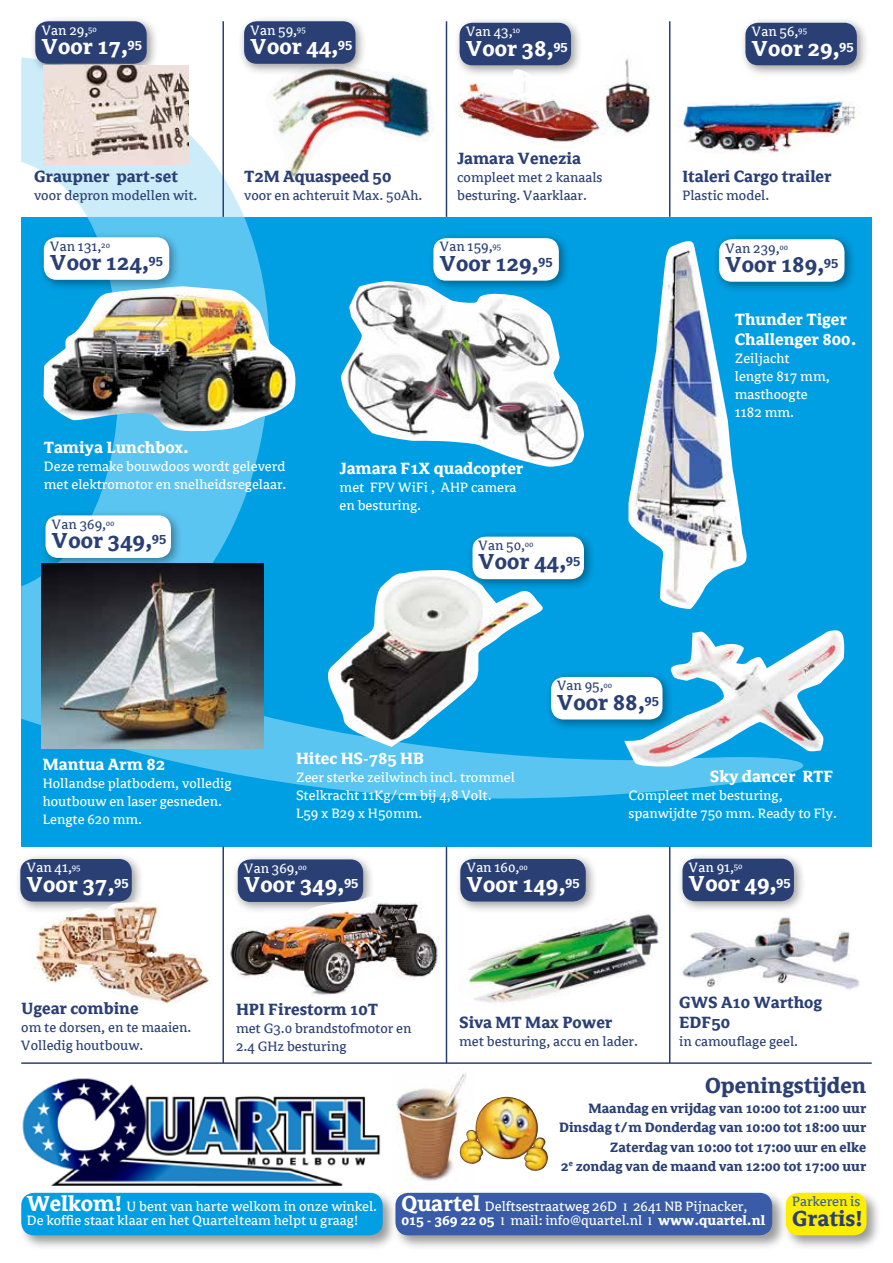
<style>
.page{position:relative;width:893px;height:1263px;background:#fff}
.page>*{position:absolute;margin:0;border:0;box-sizing:border-box;transform-origin:0 0}
.t1{font:700 24px "Avance";color:#2a4075}
.t2{font:700 24px "Avance";color:#fff}
.t3{font:700 18px/19.5px "Avance";color:#2a4075}
.t4{font:700 18px/19.5px "Avance";color:#fff}
.t5{font:15px/18px "Avance";color:#fff}
.t6{font:15px/18px "Avance";color:#2a4075}
.t7{font:700 15px/19.5px "Avance";color:#2a4075;text-align:right}
.t8{font:15px "Avance";color:#3a5ba7}
.s1{font-weight:700;font-size:24px}
.s2{font-size:12px}
.s3{font-weight:700}
</style>
<div class="page">
<hr style="left:21px;top:1062px;width:851px;height:2px;background:#2a4075">
<div style="left:392px;top:1190px;width:395px;height:60px;background:#000;opacity:.4"></div>
<div style="left:395px;top:1193px;width:377px;height:42px;background:#3a5ba7;border-radius:13px"></div>
<div style="left:783px;top:1190px;width:99px;height:60px;background:#000;opacity:.4"></div>
<div style="left:786px;top:1193px;width:80px;height:42px;background:#fe0;border-radius:13px"></div>
<div style="left:18px;top:1190px;width:380px;height:60px;background:#000;opacity:.4"></div>
<div style="left:21px;top:1193px;width:362px;height:42px;background:#009fe3;border-radius:13px"></div>
<svg style="left:21px;top:57px;width:223px;height:160px"></svg>
<div style="left:21px;top:217px;width:851px;height:629px;background:#009fe3"></div>
<svg style="left:21px;top:217px;width:782px;height:581px"></svg>
<hr style="left:222px;top:21px;width:2px;height:196px;background:#2a4075">
<hr style="left:446px;top:21px;width:1px;height:196px;background:#2a4075">
<hr style="left:669px;top:21px;width:1px;height:196px;background:#2a4075">
<hr style="left:222px;top:846px;width:2px;height:217px;background:#2a4075">
<hr style="left:446px;top:846px;width:1px;height:217px;background:#2a4075">
<hr style="left:669px;top:846px;width:1px;height:217px;background:#2a4075">
<img style="left:392px;top:1073px;width:74px;height:108px">
<img style="left:460px;top:1106px;width:88px;height:66px">
<img style="left:22px;top:1078px;width:359px;height:108px">
<img style="left:271px;top:72px;width:161px;height:107px">
<div style="left:238px;top:15px;width:130px;height:61px;background:#000;opacity:.4"></div>
<div style="left:244px;top:21px;width:111px;height:43px;background:#2a4075;border-radius:13px"></div>
<div style="left:427px;top:232px;width:144px;height:61px;background:#000;opacity:.4"></div>
<div style="left:433px;top:238px;width:126px;height:43px;background:#fff;border-radius:13px"></div>
<div style="left:232px;top:853px;width:143px;height:61px;background:#000;opacity:.4"></div>
<div style="left:238px;top:859px;width:125px;height:43px;background:#2a4075;border-radius:13px"></div>
<div style="left:29px;top:15px;width:130px;height:61px;background:#000;opacity:.4"></div>
<div style="left:35px;top:21px;width:112px;height:43px;background:#2a4075;border-radius:13px"></div>
<img style="left:44px;top:66px;width:145px;height:98px">
<div style="left:454px;top:17px;width:129px;height:60px;background:#000;opacity:.4"></div>
<div style="left:460px;top:23px;width:111px;height:42px;background:#2a4075;border-radius:13px"></div>
<img style="left:454px;top:51px;width:197px;height:92px">
<div style="left:739px;top:17px;width:130px;height:60px;background:#000;opacity:.4"></div>
<div style="left:745px;top:23px;width:112px;height:42px;background:#2a4075;border-radius:13px"></div>
<img style="left:673px;top:97px;width:187px;height:57px">
<img style="left:44px;top:286px;width:253px;height:147px">
<div style="left:38px;top:231px;width:143px;height:61px;background:#000;opacity:.4"></div>
<div style="left:44px;top:237px;width:125px;height:43px;background:#fff;border-radius:13px"></div>
<img style="left:340px;top:281px;width:244px;height:186px">
<img style="left:628px;top:241px;width:118px;height:369px">
<div style="left:713px;top:233px;width:144px;height:61px;background:#000;opacity:.4"></div>
<div style="left:719px;top:239px;width:125px;height:43px;background:#fff;border-radius:13px"></div>
<img style="left:624px;top:630px;width:221px;height:136px">
<div style="left:545px;top:671px;width:130px;height:60px;background:#000;opacity:.4"></div>
<div style="left:551px;top:677px;width:111px;height:42px;background:#fff;border-radius:13px"></div>
<img style="left:230px;top:895px;width:208px;height:100px">
<div style="left:40px;top:509px;width:143px;height:61px;background:#000;opacity:.4"></div>
<div style="left:46px;top:515px;width:125px;height:43px;background:#fff;border-radius:13px"></div>
<img style="left:328px;top:570px;width:217px;height:177px">
<div style="left:467px;top:531px;width:129px;height:60px;background:#000;opacity:.4"></div>
<div style="left:472px;top:537px;width:112px;height:42px;background:#fff;border-radius:13px"></div>
<div style="left:14px;top:853px;width:130px;height:60px;background:#000;opacity:.4"></div>
<div style="left:20px;top:859px;width:112px;height:42px;background:#2a4075;border-radius:13px"></div>
<img style="left:30px;top:902px;width:180px;height:102px">
<div style="left:676px;top:853px;width:130px;height:60px;background:#000;opacity:.4"></div>
<div style="left:682px;top:859px;width:112px;height:42px;background:#2a4075;border-radius:13px"></div>
<img style="left:42px;top:564px;width:221px;height:184px">
<div style="left:454px;top:853px;width:144px;height:60px;background:#000;opacity:.4"></div>
<div style="left:460px;top:859px;width:126px;height:42px;background:#2a4075;border-radius:13px"></div>
<img style="left:459px;top:911px;width:200px;height:92px">
<img style="left:681px;top:916px;width:179px;height:74px">
<p class="t5" style="left:42px;top:21px;width:57px">Van 29,<sup>50</sup></p>
<h1 class="t2" style="left:42px;top:34px;width:102px">Voor 17,<sup>95</sup></h1>
<p class="t5" style="left:251px;top:21px;width:57px">Van 59,<sup>95</sup></p>
<h1 class="t2" style="left:251px;top:34px;width:103px">Voor 44,<sup>95</sup></h1>
<p class="t5" style="left:466px;top:23px;width:56px">Van 43,<sup>10</sup></p>
<h1 class="t2" style="left:466px;top:36px;width:103px">Voor 38,<sup>95</sup></h1>
<p class="t3" style="left:34px;top:167px;width:145px">Graupner part-set</p>
<p class="t6" style="left:34px;top:187px;width:165px">voor depron modellen wit.</p>
<p class="t3" style="left:244px;top:167px;width:149px">T2M Aquaspeed 50</p>
<p class="t6" style="left:244px;top:187px;width:180px">voor en achteruit Max. 50Ah.</p>
<p class="t3" style="left:457px;top:149px;width:125px">Jamara Venezia</p>
<p class="t6" style="left:457px;top:169px;width:147px">compleet met 2 kanaals besturing. Vaarklaar.</p>
<p class="t6" style="left:50px;top:237px;width:61px">Van 131,<sup>20</sup></p>
<h1 class="t1" style="left:50px;top:250px;width:114px">Voor 124,<sup>95</sup></h1>
<p class="t6" style="left:440px;top:238px;width:63px">Van 159,<sup>95</sup></p>
<h1 class="t1" style="left:440px;top:251px;width:114px">Voor 129,<sup>95</sup></h1>
<p class="t4" style="left:44px;top:437px;width:147px">Tamiya Lunchbox.</p>
<p class="t5" style="left:44px;top:457px;width:244px">Deze remake bouwdoos wordt geleverd met elektromotor en snelheidsregelaar.</p>
<p class="t6" style="left:52px;top:515px;width:64px">Van 369,<sup>00</sup></p>
<h1 class="t1" style="left:52px;top:528px;width:116px">Voor 349,<sup>95</sup></h1>
<p class="t4" style="left:340px;top:458px;width:185px">Jamara F1X quadcopter</p>
<p class="t5" style="left:340px;top:478px;width:178px">met FPV WiFi , AHP camera en besturing.</p>
<p class="t6" style="left:478px;top:537px;width:57px">Van 50,<sup>00</sup></p>
<h1 class="t1" style="left:478px;top:549px;width:103px">Voor 44,<sup>95</sup></h1>
<p class="t5" style="left:752px;top:23px;width:57px">Van 56,<sup>95</sup></p>
<h1 class="t2" style="left:752px;top:36px;width:103px">Voor 29,<sup>95</sup></h1>
<p class="t3" style="left:682px;top:167px;width:151px">Italeri Cargo trailer</p>
<p class="t6" style="left:682px;top:187px;width:88px">Plastic model.</p>
<p class="t6" style="left:725px;top:239px;width:64px">Van 239,<sup>00</sup></p>
<h1 class="t1" style="left:725px;top:252px;width:114px">Voor 189,<sup>95</sup></h1>
<p class="t4" style="left:735px;top:310px;width:123px">Thunder Tiger<br>Challenger 800.</p>
<p class="t5" style="left:735px;top:349px;width:97px">Zeiljacht lengte 817 mm, masthoogte<br>1182 mm.</p>
<p class="t6" style="left:557px;top:677px;width:57px">Van 95,<sup>00</sup></p>
<h1 class="t1" style="left:557px;top:690px;width:103px">Voor 88,<sup>95</sup></h1>
<p class="t4" style="left:43px;top:755px;width:124px">Mantua Arm 82</p>
<p class="t5" style="left:43px;top:774px;width:190px">Hollandse platbodem, volledig houtbouw en laser gesneden.<br>Lengte 620 mm.</p>
<p class="t4" style="left:296px;top:748px;width:129px">Hitec HS-785 HB</p>
<p class="t5" style="left:296px;top:768px;width:220px">Zeer sterke zeilwinch incl. trommel<br>Stelkracht 11Kg/cm bij 4,8 Volt.<br>L59 x B29 x H50mm.</p>
<p class="t5" style="left:27px;top:859px;width:55px">Van 41,<sup>95</sup></p>
<h1 class="t2" style="left:27px;top:872px;width:103px">Voor 37,<sup>95</sup></h1>
<p class="t5" style="left:244px;top:859px;width:64px">Van 369,<sup>00</sup></p>
<h1 class="t2" style="left:244px;top:872px;width:116px">Voor 349,<sup>95</sup></h1>
<p class="t5" style="left:467px;top:859px;width:63px">Van 160,<sup>00</sup></p>
<h1 class="t2" style="left:467px;top:872px;width:114px">Voor 149,<sup>95</sup></h1>
<p class="t4" style="left:710px;top:766px;width:125px">Sky dancer RTF</p>
<p class="t5" style="left:628px;top:786px;width:210px">Compleet met besturing, spanwijdte 750 mm. Ready to Fly.</p>
<p class="t5" style="left:689px;top:859px;width:55px">Van 91,<sup>50</sup></p>
<h1 class="t2" style="left:689px;top:871px;width:103px">Voor 49,<sup>95</sup></h1>
<p class="t3" style="left:21px;top:999px;width:119px">Ugear combine</p>
<p class="t6" style="left:21px;top:1018px;width:172px">om te dorsen, en te maaien.<br>Volledig houtbouw.</p>
<p class="t3" style="left:236px;top:1000px;width:144px">HPI Firestorm 10T</p>
<p class="t6" style="left:236px;top:1020px;width:177px">met G3.0 brandstofmotor en<br>2.4 GHz besturing</p>
<p class="t3" style="left:459px;top:1013px;width:155px">Siva MT Max Power</p>
<p class="t6" style="left:459px;top:1033px;width:180px">met besturing, accu en lader.</p>
<p class="t3" style="left:679px;top:993px;width:144px">GWS A10 Warthog<br>EDF50</p>
<p class="t6" style="left:679px;top:1032px;width:120px">in camouflage geel.</p>
<p class="t5" style="left:27px;top:1200px;width:352px;line-height:13.5px"><span class="s1">Welkom!</span> U bent van harte welkom in onze winkel.<br>De koffie staat klaar en het Quartelteam helpt u graag!</p>
<h1 class="t1" style="left:705px;top:1073px;width:163px">Openingstijden</h1>
<p class="t7" style="left:559px;top:1098px;width:309px">Maandag en vrijdag van 10:00 tot 21:00 uur Dinsdag t/m Donderdag van 10:00 tot 18:00 uur Zaterdag van 10:00 tot 17:00 uur en elke<br>2<sup>e</sup> zondag van de maand van 12:00 tot 17:00 uur</p>
<p class="t5" style="left:401px;top:1200px;width:365px;line-height:13.5px"><span class="s1">Quartel</span> Delftsestraatweg 26D <span class="s2">I</span> 2641 NB Pijnacker,<br><span class="s3">015 - 369 22 05</span> <span class="s2">I</span> mail: info@quartel.nl <span class="s2">I</span> <span class="s3">www.quartel.nl</span></p>
<p class="t8" style="left:792px;top:1194px;width:70px">Parkeren is</p>
<h1 class="t1" style="left:792px;top:1205px;width:72px">Gratis!</h1>
</div>
